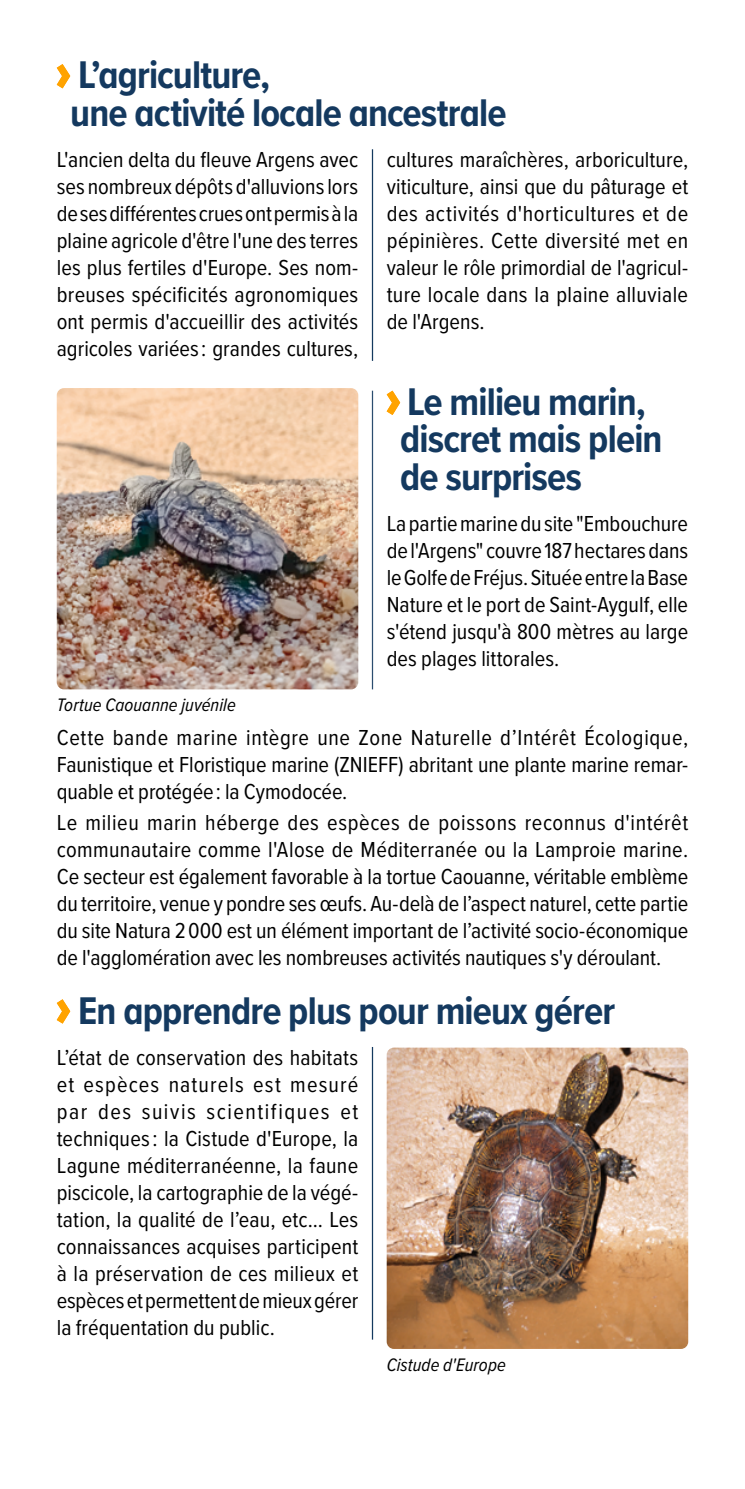
<style>
.page{position:relative;width:745px;height:1489px;background:#fff}
.page>*{position:absolute;margin:0;border:0;box-sizing:border-box;transform-origin:0 0}
.t1{font:700 40px/37.5px "Proxima Nova Cond";letter-spacing:-.02em;color:#14395f}
.t2{font:22.5px/27px "Proxima Nova Cond";color:#000;text-align:justify}
.t3{font:italic 18.75px "Proxima Nova Cond";letter-spacing:.005em;color:#000}
</style>
<div class="page">
<svg style="left:57px;top:64px;width:13px;height:24px"></svg>
<svg style="left:386px;top:390px;width:14px;height:25px"></svg>
<svg style="left:57px;top:999px;width:13px;height:24px"></svg>
<hr style="left:371px;top:1046px;width:2px;height:293px;background:#14395f">
<hr style="left:371px;top:149px;width:2px;height:212px;background:#14395f">
<img style="left:386px;top:1047px;width:301px;height:301px">
<img style="left:57px;top:388px;width:301px;height:301px">
<hr style="left:371px;top:390px;width:2px;height:299px;background:#14395f">
<h1 class="t1" style="left:70px;top:55px;width:437px">L’agriculture,<br>une activité locale ancestrale</h1>
<p class="t2" style="left:57px;top:145px;width:303px">L'ancien delta du fleuve Argens avec ses nombreux dépôts d'alluvions lors de ses différentes crues ont permis à la plaine agricole d'être l'une des terres les plus fertiles d'Europe. Ses nom&shy;breuses spécificités agronomiques ont permis d'accueillir des activités agricoles variées : grandes cultures,</p>
<p class="t2" style="left:386px;top:145px;width:303px">cultures maraîchères, arboriculture, viticulture, ainsi que du pâturage et des activités d'horticultures et de pépinières. Cette diversité met en valeur le rôle primordial de l'agricul&shy;ture locale dans la plaine alluviale de l'Argens.</p>
<h1 class="t1" style="left:400px;top:382px;width:264px">Le milieu marin, discret mais plein de surprises</h1>
<p class="t2" style="left:386px;top:509px;width:303px">La partie marine du site "Embouchure de l'Argens" couvre 187 hectares dans le Golfe de Fréjus. Située entre la Base Nature et le port de Saint-Aygulf, elle s'étend jusqu'à 800 mètres au large des plages littorales.</p>
<p class="t3" style="left:57px;top:691px;width:180px">Tortue Caouanne juvénile</p>
<p class="t2" style="left:57px;top:723px;width:632px">Cette bande marine intègre une Zone Naturelle d’Intérêt Écologique, Faunistique et Floristique marine (ZNIEFF) abritant une plante marine remar&shy;quable et protégée : la Cymodocée.</p>
<p class="t2" style="left:57px;top:807px;width:632px">Le milieu marin héberge des espèces de poissons reconnus d'intérêt communautaire comme l'Alose de Méditerranée ou la Lamproie marine.<br>Ce secteur est également favorable à la tortue Caouanne, véritable emblème du territoire, venue y pondre ses œufs. Au-delà de l’aspect naturel, cette partie du site Natura 2 000 est un élément important de l’activité socio-économique de l'agglomération avec les nombreuses activités nautiques s'y déroulant.</p>
<h1 class="t1" style="left:78px;top:990px;width:538px">En apprendre plus pour mieux gérer</h1>
<p class="t2" style="left:57px;top:1042px;width:303px">L’état de conservation des habitats et espèces naturels est mesuré par des suivis scientifiques et techniques : la Cistude d'Europe, la Lagune méditerranéenne, la faune piscicole, la cartographie de la végé&shy;tation, la qualité de l’eau, etc... Les connaissances acquises participent à la préservation de ces milieux et espèces et permettent de mieux gérer la fréquentation du public.</p>
<p class="t3" style="left:386px;top:1350px;width:121px">Cistude d'Europe</p>
</div>
